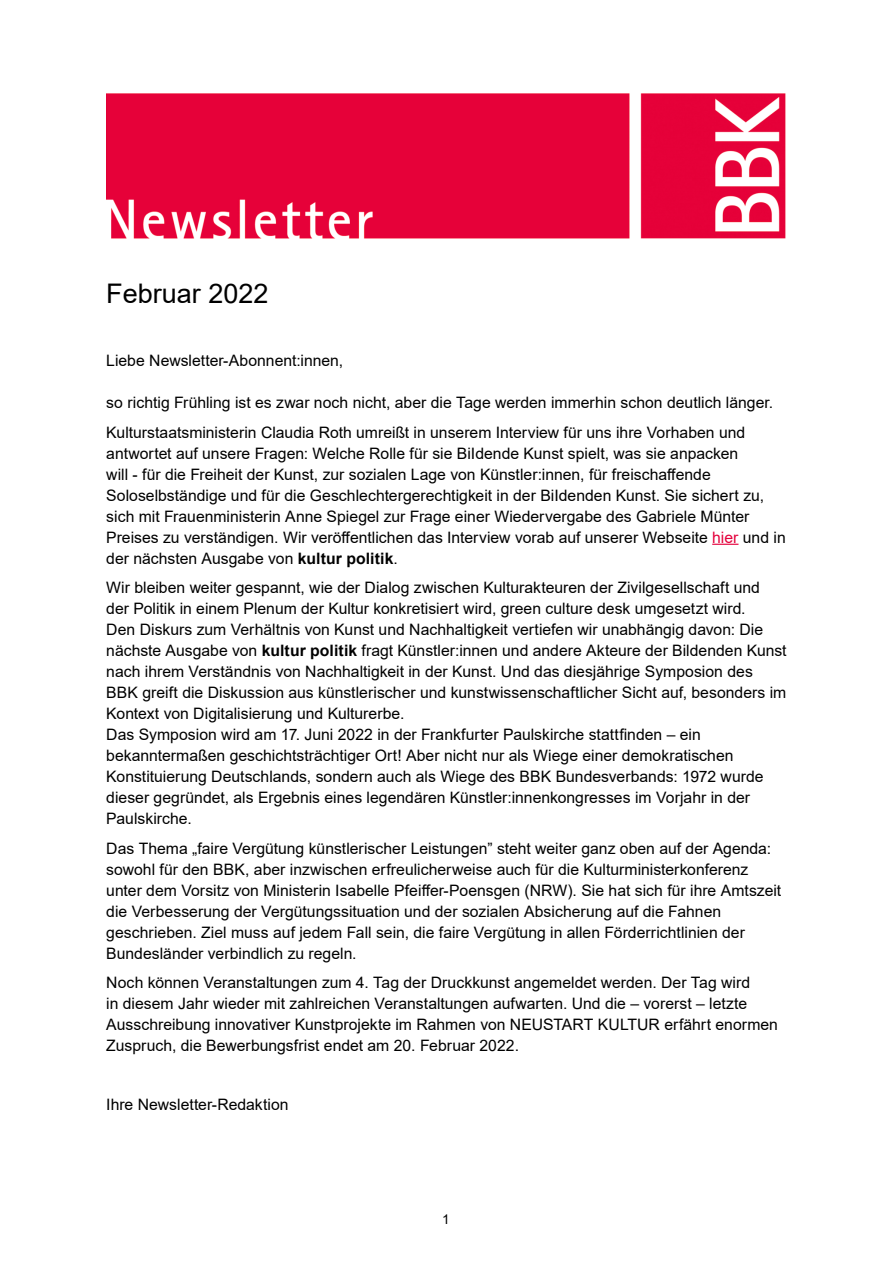
<style>
.page{position:relative;width:893px;height:1263px;background:#fff}
.page>*{position:absolute;margin:0;border:0;box-sizing:border-box;transform-origin:0 0}
.t1{font:27px "Arial";color:#000}
.t2{font:15.75px/21px "Arial";color:#000}
.t3{font:13.5px "Arial";color:#000}
.s1{color:#e4003c}
.s2{font-weight:700}
</style>
<div class="page">
<img style="left:106px;top:94px;width:680px;height:145px">
<svg style="left:712px;top:544px;width:26px;height:1px"></svg>
<h1 class="t1" style="left:106px;top:275px;width:164px">Februar 2022</h1>
<p class="t2" style="left:106px;top:350px;width:238px">Liebe Newsletter-Abonnent:innen,</p>
<p class="t2" style="left:106px;top:388px;width:668px;line-height:29.5px">so richtig Frühling ist es zwar noch nicht, aber die Tage werden immerhin schon deutlich länger.<br>Kulturstaatsministerin Claudia Roth umreißt in unserem Interview für uns ihre Vorhaben und</p>
<p class="t2" style="left:106px;top:442px;width:681px">antwortet auf unsere Fragen: Welche Rolle für sie BiIdende Kunst spielt, was sie anpacken<br>will - für die Freiheit der Kunst, zur sozialen Lage von Künstler:innen, für freischaffende Soloselbständige und für die Geschlechtergerechtigkeit in der BiIdenden Kunst. Sie sichert zu, sich mit Frauenministerin Anne Spiegel zur Frage einer Wiedervergabe des Gabriele Münter Preises zu verständigen. Wir veröffentlichen das Interview vorab auf unserer Webseite <span class="s1">hier</span> und in der nächsten Ausgabe von <span class="s2">kultur politik</span>.</p>
<p class="t2" style="left:106px;top:577px;width:682px">Wir bleiben weiter gespannt, wie der Dialog zwischen Kulturakteuren der Zivilgesellschaft und der Politik in einem Plenum der Kultur konkretisiert wird, green culture desk umgesetzt wird.<br>Den Diskurs zum Verhältnis von Kunst und Nachhaltigkeit vertiefen wir unabhängig davon: Die nächste Ausgabe von <span class="s2">kultur politik</span> fragt Künstler:innen und andere Akteure der Bildenden Kunst nach ihrem Verständnis von Nachhaltigkeit in der Kunst. Und das diesjährige Symposion des BBK greift die Diskussion aus künstlerischer und kunstwissenschaftlicher Sicht auf, besonders im Kontext von Digitalisierung und Kulturerbe.<br>Das Symposion wird am 17. Juni 2022 in der Frankfurter Paulskirche stattfinden – ein bekanntermaßen geschichtsträchtiger Ort! Aber nicht nur als Wiege einer demokratischen Konstituierung Deutschlands, sondern auch als Wiege des BBK Bundesverbands: 1972 wurde dieser gegründet, als Ergebnis eines legendären Künstler:innenkongresses im Vorjahr in der Paulskirche.</p>
<p class="t2" style="left:106px;top:837px;width:676px">Das Thema „faire Vergütung künstlerischer Leistungen” steht weiter ganz oben auf der Agenda: sowohl für den BBK, aber inzwischen erfreulicherweise auch für die Kulturministerkonferenz unter dem Vorsitz von Ministerin Isabelle Pfeiffer-Poensgen (NRW). Sie hat sich für ihre Amtszeit die Verbesserung der Vergütungssituation und der sozialen Absicherung auf die Fahnen geschrieben. Ziel muss auf jedem Fall sein, die faire Vergütung in allen Förderrichtlinien der Bundesländer verbindlich zu regeln.</p>
<p class="t2" style="left:106px;top:972px;width:673px">Noch können Veranstaltungen zum 4. Tag der Druckkunst angemeldet werden. Der Tag wird<br>in diesem Jahr wieder mit zahlreichen Veranstaltungen aufwarten. Und die – vorerst – letzte Ausschreibung innovativer Kunstprojekte im Rahmen von NEUSTART KULTUR erfährt enormen Zuspruch, die Bewerbungsfrist endet am 20. Februar 2022.</p>
<p class="t2" style="left:106px;top:1094px;width:184px">Ihre Newsletter-Redaktion</p>
<p class="t3" style="left:442px;top:1210px;width:9px">1</p>
</div>
